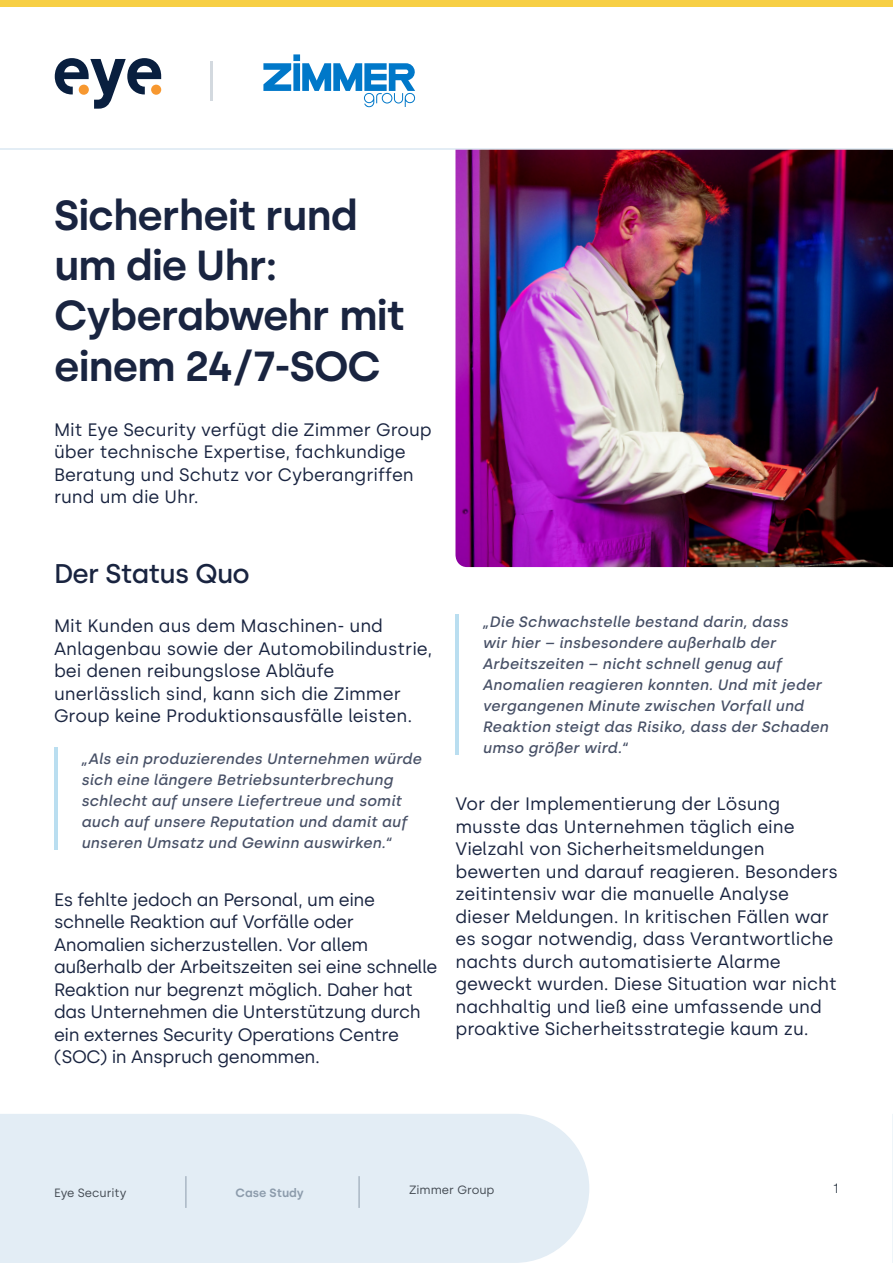
<style>
.page{position:relative;width:893px;height:1263px;background:#fff}
.page>*{position:absolute;margin:0;border:0;box-sizing:border-box;transform-origin:0 0}
.t1{font:600 42px/50.4px "Silka";letter-spacing:-.025em;color:#192440}
.t2{font:500 27px "Silka";letter-spacing:-.025em;color:#192440}
.Body_Text_no_Hyphenation{font:18px/22.5px "Silka";color:#192440}
.Body_Text_no_Hyphenation-2{font:18px/22.5px "Silka";letter-spacing:-.02em;color:#192440}
.Quote_Body{font:italic 500 15px/21px "Silka";letter-spacing:.01em;color:#475066}
.t3{font:300 13.5px "Silka";color:#192533}
.t4{font:12px "Silka";color:#434a52}
.t5{font:600 12px "Silka";color:#8d9cac}
</style>
<div class="page">
<div style="left:0;top:1114px;width:589px;height:149px;background:#e3edf5"></div>
<svg style="left:892px;top:1114px;width:1px;height:149px"></svg>
<hr style="left:359px;top:1176px;width:1px;height:32px;background:#8d9cac">
<hr style="left:186px;top:1176px;width:1px;height:32px;background:#8d9cac">
<hr style="left:0;top:148px;width:893px;height:2px;background:#e3edf5">
<svg style="left:55px;top:58px;width:106px;height:51px"></svg>
<div style="left:79px;top:85px;width:10px;height:10px;background:#f79830;border-radius:50%"></div>
<div style="left:151px;top:85px;width:10px;height:10px;background:#f79830;border-radius:50%"></div>
<hr style="left:455px;top:614px;width:3px;height:141px;background:#badef0">
<hr style="left:54px;top:747px;width:3px;height:102px;background:#badef0">
<svg style="left:263px;top:54px;width:153px;height:54px"></svg>
<hr style="left:210px;top:61px;width:3px;height:39px;background:#d3d9df">
<img style="left:455px;top:150px;width:438px;height:417px">
<div style="left:0;top:0;width:893px;height:6px;background:#f7cf45"></div>
<h5 class="t1" style="left:54px;top:190px;width:352px">Sicherheit rund um die Uhr:<br>Cyberabwehr mit einem 24/7-SOC</h5>
<h5 class="Body_Text_no_Hyphenation" style="left:54px;top:418px;width:379px">Mit Eye Security verfügt die Zimmer Group über technische Expertise, fachkundige Beratung und Schutz vor Cyberangriffen rund um die Uhr.</h5>
<h5 class="t2" style="left:54px;top:557px;width:197px">Der Status Quo</h5>
<p class="Body_Text_no_Hyphenation" style="left:54px;top:615px;width:380px">Mit Kunden aus dem Maschinen- und Anlagenbau sowie der Automobilindustrie, bei denen reibungslose Abläufe unerlässlich sind, kann sich die Zimmer Group keine Produktionsausfälle leisten.</p>
<p class="Quote_Body" style="left:81px;top:749px;width:342px">„Als ein produzierendes Unternehmen würde sich eine längere Betriebsunterbrechung schlecht auf unsere Liefertreue und somit auch auf unsere Reputation und damit auf unseren Umsatz und Gewinn auswirken.“</p>
<p class="Body_Text_no_Hyphenation-2" style="left:54px;top:888px;width:385px">Es fehlte jedoch an Personal, um eine schnelle Reaktion auf Vorfälle oder Anomalien sicherzustellen. Vor allem außerhalb der Arbeitszeiten sei eine schnelle Reaktion nur begrenzt möglich. Daher hat das Unternehmen die Unterstützung durch ein externes Security Operations Centre (SOC) in Anspruch genommen.</p>
<p class="Quote_Body" style="left:482px;top:612px;width:347px">„Die Schwachstelle bestand darin, dass<br>wir hier – insbesondere außerhalb der Arbeitszeiten – nicht schnell genug auf Anomalien reagieren konnten. Und mit jeder vergangenen Minute zwischen Vorfall und Reaktion steigt das Risiko, dass der Schaden umso größer wird.“</p>
<p class="Body_Text_no_Hyphenation" style="left:455px;top:793px;width:384px">Vor der Implementierung der Lösung musste das Unternehmen täglich eine Vielzahl von Sicherheitsmeldungen bewerten und darauf reagieren. Besonders zeitintensiv war die manuelle Analyse dieser Meldungen. In kritischen Fällen war es sogar notwendig, dass Verantwortliche nachts durch automatisierte Alarme geweckt wurden. Diese Situation war nicht nachhaltig und ließ eine umfassende und proaktive Sicherheitsstrategie kaum zu.</p>
<p class="t4" style="left:54px;top:1185px;width:74px">Eye Security</p>
<p class="t5" style="left:235px;top:1185px;width:70px">Case Study</p>
<p class="t4" style="left:409px;top:1183px;width:87px">Zimmer Group</p>
<p class="t3" style="left:833px;top:1181px;width:8px">1</p>
</div>
